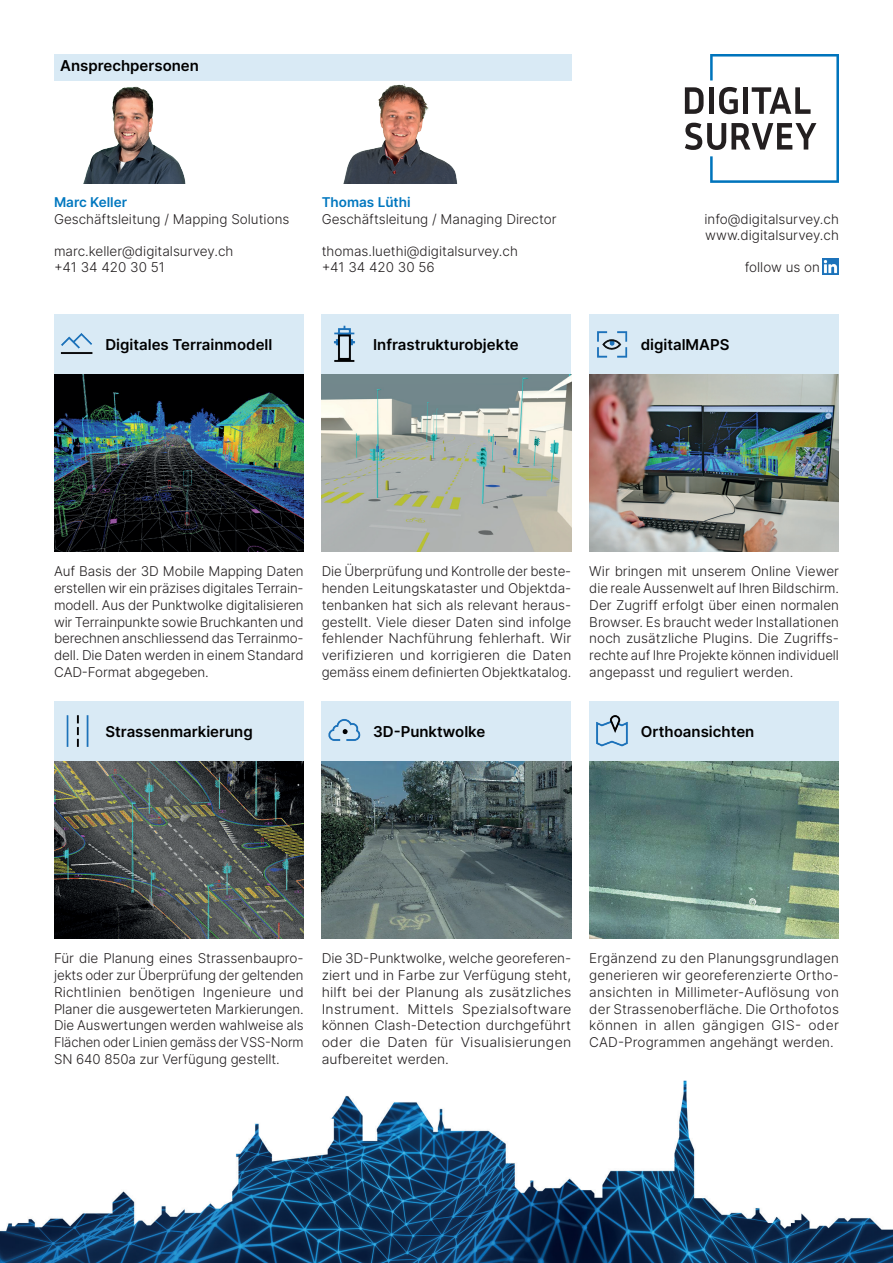
<style>
.page{position:relative;width:893px;height:1263px;background:#fff}
.page>*{position:absolute;margin:0;border:0;box-sizing:border-box;transform-origin:0 0}
.t1{font:15px "Inter";color:#000}
.t2{font:300 13.5px/16.8px "Inter";color:#231f20;text-align:justify}
.t3{font:13.5px "Inter";color:#0077bf}
</style>
<div class="page">
<div style="left:54px;top:54px;width:517px;height:27px;background:#d9eaf5"></div>
<svg style="left:685px;top:54px;width:154px;height:129px"></svg>
<div style="left:322px;top:702px;width:249px;height:60px;background:#d9eaf5"></div>
<img style="left:328px;top:719px;width:33px;height:22px">
<div style="left:322px;top:315px;width:249px;height:60px;background:#d9eaf5"></div>
<img style="left:333px;top:325px;width:22px;height:37px">
<div style="left:54px;top:702px;width:250px;height:60px;background:#d9eaf5"></div>
<img style="left:66px;top:715px;width:23px;height:32px">
<div style="left:589px;top:702px;width:250px;height:60px;background:#d9eaf5"></div>
<img style="left:596px;top:715px;width:32px;height:32px">
<div style="left:589px;top:315px;width:250px;height:60px;background:#d9eaf5"></div>
<img style="left:597px;top:331px;width:31px;height:27px">
<img style="left:589px;top:375px;width:250px;height:177px">
<img style="left:0;top:1080px;width:893px;height:183px">
<img style="left:83px;top:86px;width:103px;height:98px">
<img style="left:823px;top:259px;width:16px;height:16px">
<div style="left:54px;top:315px;width:250px;height:60px;background:#d9eaf5"></div>
<img style="left:60px;top:333px;width:33px;height:21px">
<img style="left:322px;top:375px;width:249px;height:177px">
<img style="left:54px;top:375px;width:250px;height:177px">
<img style="left:54px;top:762px;width:250px;height:177px">
<img style="left:322px;top:762px;width:249px;height:177px">
<img style="left:343px;top:84px;width:115px;height:100px">
<img style="left:589px;top:762px;width:250px;height:177px">
<p class="t1" style="left:60px;top:55px;width:140px">Ansprechpersonen</p>
<p class="t3" style="left:54px;top:193px;width:75px">Marc Keller</p>
<p class="t2" style="left:54px;top:210px;width:237px">Geschäftsleitung / Mapping Solutions</p>
<p class="t2" style="left:54px;top:243px;width:181px;line-height:16.2px">marc.keller@digitalsurvey.ch +41 34 420 30 51</p>
<p class="t1" style="left:105px;top:334px;width:168px">Digitales Terrainmodell</p>
<p class="t3" style="left:322px;top:193px;width:90px">Thomas Lüthi</p>
<p class="t2" style="left:322px;top:210px;width:236px">Geschäftsleitung / Managing Director</p>
<p class="t2" style="left:322px;top:243px;width:198px;line-height:16.2px">thomas.luethi@digitalsurvey.ch +41 34 420 30 56</p>
<p class="t1" style="left:373px;top:334px;width:147px">Infrastrukturobjekte</p>
<p class="t2" style="left:704px;top:210px;width:136px;line-height:16.2px">info@digitalsurvey.ch www.digitalsurvey.ch</p>
<p class="t2" style="left:745px;top:259px;width:77px">follow us on</p>
<p class="t1" style="left:641px;top:334px;width:90px">digitalMAPS</p>
<p class="t2" style="left:54px;top:562px;width:251px">Auf Basis der 3D Mobile Mapping Daten erstellen wir ein präzises digitales Terrain&shy;modell. Aus der Punktwolke digitalisieren wir Terrainpunkte sowie Bruchkanten und berechnen anschliessend das Terrainmo&shy;dell. Die Daten werden in einem Standard CAD-Format abgegeben.</p>
<p class="t2" style="left:322px;top:562px;width:251px">Die Überprüfung und Kontrolle der beste&shy;henden Leitungskataster und Objektda&shy;tenbanken hat sich als relevant heraus&shy;gestellt. Viele dieser Daten sind infolge fehlender Nachführung fehlerhaft. Wir verifizieren und korrigieren die Daten gemäss einem definierten Objektkatalog.</p>
<p class="t2" style="left:589px;top:562px;width:251px">Wir bringen mit unserem Online Viewer die reale Aussenwelt auf Ihren Bildschirm.<br>Der Zugriff erfolgt über einen normalen Browser. Es braucht weder Installationen noch zusätzliche Plugins. Die Zugriffs&shy;rechte auf Ihre Projekte können individuell angepasst und reguliert werden.</p>
<p class="t1" style="left:105px;top:721px;width:149px">Strassenmarkierung</p>
<p class="t1" style="left:641px;top:721px;width:115px">Orthoansichten</p>
<p class="t1" style="left:373px;top:721px;width:114px">3D-Punktwolke</p>
<p class="t2" style="left:54px;top:949px;width:251px">Für die Planung eines Strassenbaupro&shy;jekts oder zur Überprüfung der geltenden Richtlinien benötigen Ingenieure und Planer die ausgewerteten Markierungen.<br>Die Auswertungen werden wahlweise als Flächen oder Linien gemäss der VSS-Norm SN 640 850a zur Verfügung gestellt.</p>
<p class="t2" style="left:322px;top:949px;width:251px">Die 3D-Punktwolke, welche georeferen&shy;ziert und in Farbe zur Verfügung steht, hilft bei der Planung als zusätzliches Instrument. Mittels Spezialsoftware können Clash-Detection durchgeführt oder die Daten für Visualisierungen aufbereitet werden.</p>
<p class="t2" style="left:589px;top:949px;width:251px">Ergänzend zu den Planungsgrundlagen generieren wir georeferenzierte Ortho&shy;ansichten in Millimeter-Auflösung von der Strassenoberfläche. Die Orthofotos können in allen gängigen GIS- oder CAD-Programmen angehängt werden.</p>
</div>
